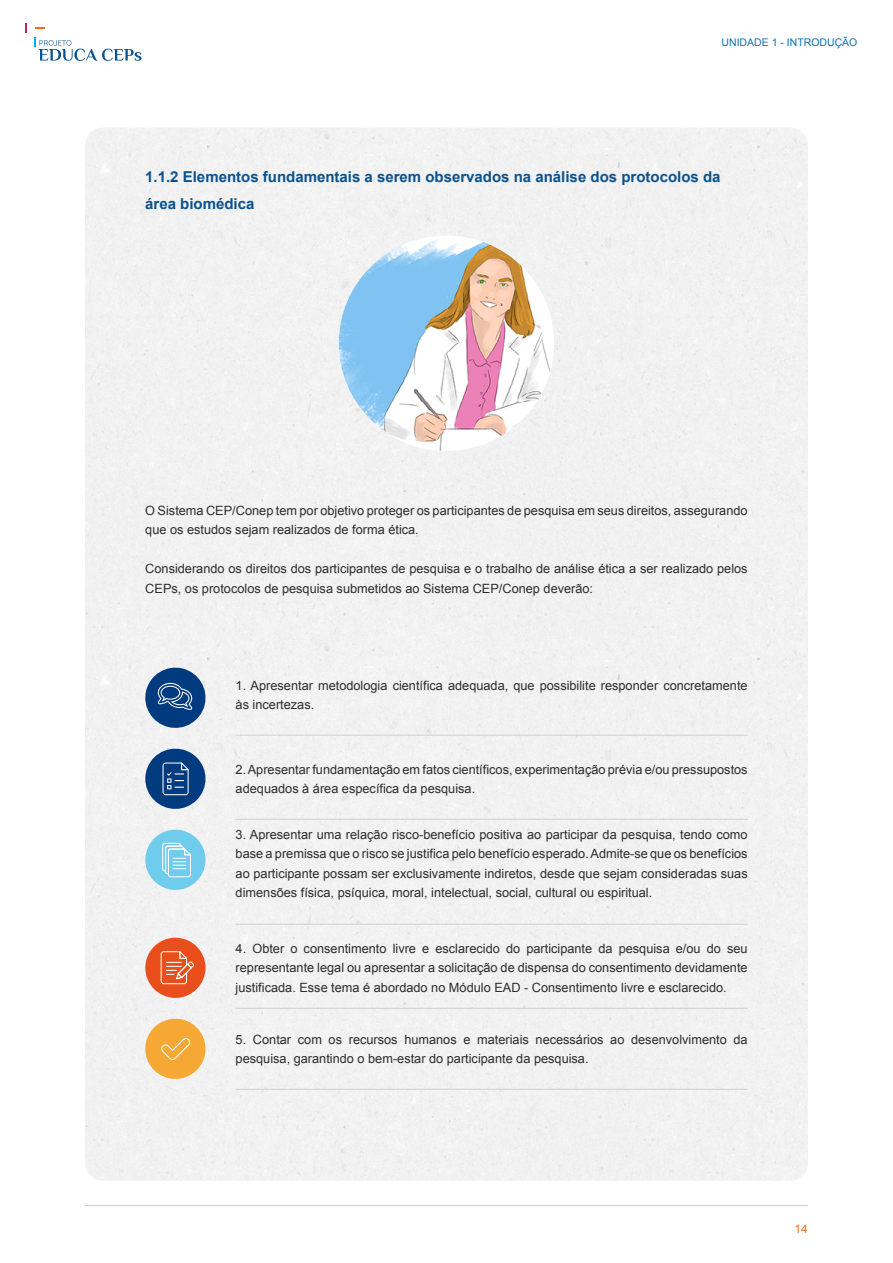
<style>
.page{position:relative;width:893px;height:1263px;background:#fff}
.page>*{position:absolute;margin:0;border:0;box-sizing:border-box;transform-origin:0 0}
.t1{font:700 15px/27px "Arial";color:#0a528f}
.t2{font:12.75px/19.5px "Arial";color:#2d2d2c}
.t3{font:12px "Arial";color:#f27021}
.t4{font:10.5px "Arial";color:#0c71af}
</style>
<div class="page">
<div style="left:85px;top:128px;width:723px;height:507px;background:#f2f2f2"></div>
<div style="left:85px;top:635px;width:723px;height:546px;background:#f2f2f2"></div>
<hr style="left:85px;top:1205px;width:723px;height:1px;background:#d0d0d0">
<svg style="left:25px;top:24px;width:2px;height:9px"></svg>
<svg style="left:34px;top:38px;width:108px;height:23px"></svg>
<img style="left:339px;top:236px;width:215px;height:215px;border-radius:108px">
<svg style="left:142px;top:664px;width:67px;height:67px"></svg>
<svg style="left:142px;top:746px;width:66px;height:66px"></svg>
<svg style="left:145px;top:829px;width:61px;height:61px"></svg>
<div style="left:145px;top:938px;width:61px;height:60px;background:#e84f1c;border-radius:50%"></div>
<svg style="left:161px;top:951px;width:33px;height:33px"></svg>
<svg style="left:142px;top:1016px;width:66px;height:66px"></svg>
<hr style="left:236px;top:735px;width:512px;height:1px;background:#d0d0d0">
<hr style="left:236px;top:819px;width:512px;height:1px;background:#d0d0d0">
<hr style="left:236px;top:924px;width:512px;height:1px;background:#d0d0d0">
<hr style="left:236px;top:1008px;width:512px;height:1px;background:#d0d0d0">
<hr style="left:236px;top:1089px;width:512px;height:1px;background:#d0d0d0">
<p class="t4" style="left:721px;top:36px;width:137px">UNIDADE 1 - INTRODUÇÃO</p>
<p class="t1" style="left:145px;top:163px;width:577px">1.1.2 Elementos fundamentais a serem observados na análise dos protocolos da área biomédica</p>
<p class="t2" style="left:145px;top:501px;width:604px">O Sistema CEP/Conep tem por objetivo proteger os participantes de pesquisa em seus direitos, assegurando que os estudos sejam realizados de forma ética.</p>
<p class="t2" style="left:145px;top:559px;width:604px">Considerando os direitos dos participantes de pesquisa e o trabalho de análise ética a ser realizado pelos<br>CEPs, os protocolos de pesquisa submetidos ao Sistema CEP/Conep deverão:</p>
<p class="t2" style="left:236px;top:675px;width:513px">1. Apresentar metodologia científica adequada, que possibilite responder concretamente às incertezas.</p>
<p class="t2" style="left:236px;top:759px;width:513px">2. Apresentar fundamentação em fatos científicos, experimentação prévia e/ou pressupostos adequados à área específica da pesquisa.</p>
<p class="t2" style="left:236px;top:825px;width:514px;text-align:justify">3. Apresentar uma relação risco-benefício positiva ao participar da pesquisa, tendo como base a premissa que o risco se justifica pelo benefício esperado. Admite-se que os benefícios ao participante possam ser exclusivamente indiretos, desde que sejam consideradas suas dimensões física, psíquica, moral, intelectual, social, cultural ou espiritual.</p>
<p class="t2" style="left:236px;top:939px;width:514px;text-align:justify">4. Obter o consentimento livre e esclarecido do participante da pesquisa e/ou do seu representante legal ou apresentar a solicitação de dispensa do consentimento devidamente justificada. Esse tema é abordado no Módulo EAD - Consentimento livre e esclarecido.</p>
<p class="t2" style="left:236px;top:1029px;width:513px">5. Contar com os recursos humanos e materiais necessários ao desenvolvimento da pesquisa, garantindo o bem-estar do participante da pesquisa.</p>
<p class="t3" style="left:795px;top:1221px;width:15px">14</p>
</div>
